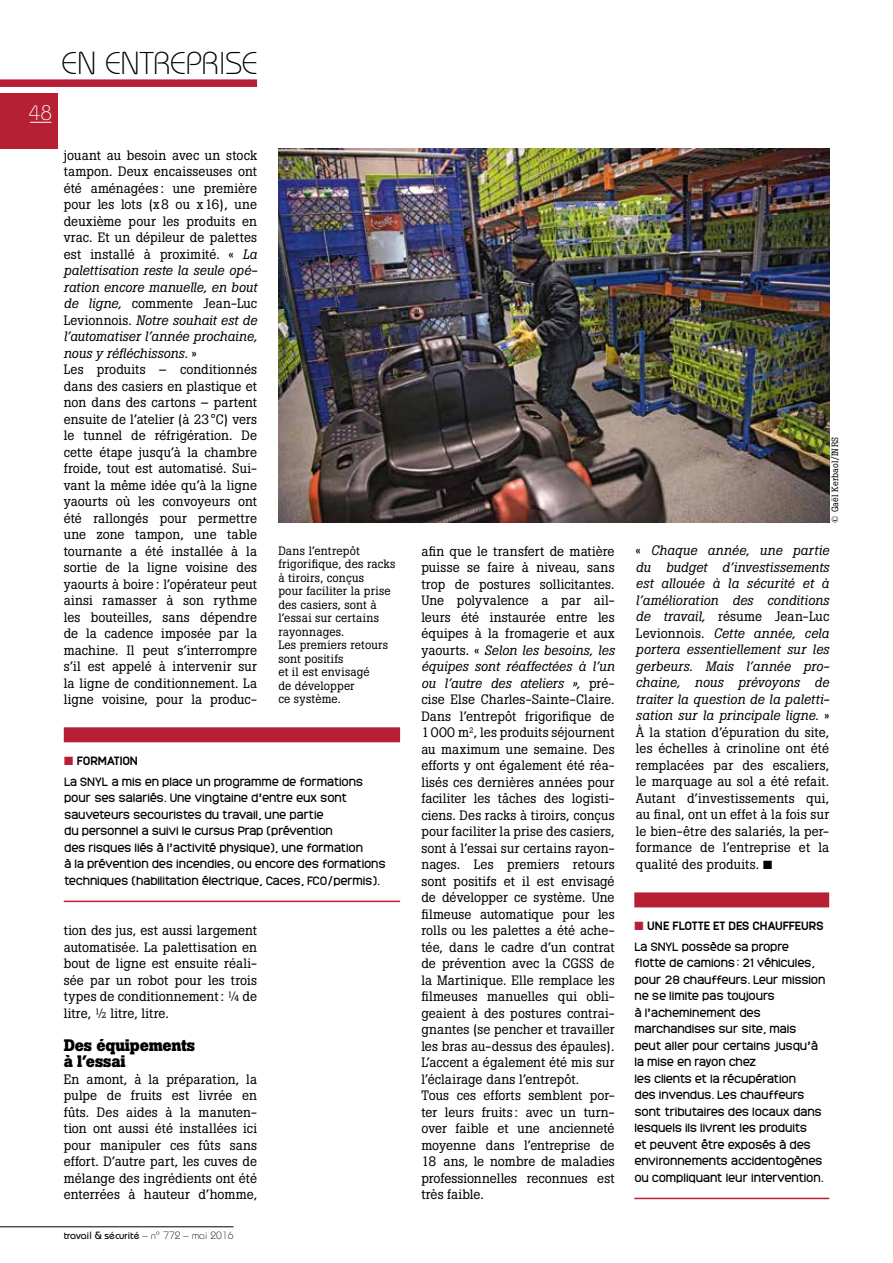
<style>
.page{position:relative;width:893px;height:1263px;background:#fff}
.page>*{position:absolute;margin:0;border:0;box-sizing:border-box;transform-origin:0 0}
.t1{font:300 31.5px "Bauhaus";letter-spacing:-.015em;color:#000}
.t2{font:300 21px "Bauhaus";color:#fff}
.t3{font:700 16.5px/16.5px "Boton";letter-spacing:-.01em;color:#000}
.t4{font:13.5px/16.5px "Boton";letter-spacing:.005em;color:#000;text-align:justify}
.t5{font:12px/13.5px "Boton";letter-spacing:.02em;color:#000}
.t6{font:11.25px/16.5px "Monark";letter-spacing:-.025em;color:#000}
.t7{font:700 11.25px/20.7px "Monark";letter-spacing:-.04em;color:#000}
.t8{font:500 10.5px "Bauhaus";color:#000}
.t9{font:9px "Boton";letter-spacing:.015em;color:#000}
.s1{font-style:italic}
.s2{color:#b61f34}
.s3{font-weight:700}
.s4{font-weight:300}
.s5{font-weight:400}
</style>
<div class="page">
<hr style="left:0;top:1226px;width:233px;height:1px;background:#000">
<div style="left:0;top:79px;width:257px;height:8px;background:#b61f34"></div>
<div style="left:0;top:93px;width:57px;height:56px;background:#b61f34"></div>
<svg style="left:30px;top:122px;width:21px;height:1px"></svg>
<div style="left:64px;top:727px;width:336px;height:15px;background:#b61f34"></div>
<hr style="left:64px;top:901px;width:336px;height:1px;background:#b61f34">
<img style="left:278px;top:149px;width:551px;height:374px">
<div style="left:634px;top:892px;width:195px;height:15px;background:#b61f34"></div>
<hr style="left:634px;top:1198px;width:195px;height:1px;background:#b61f34">
<h1 class="t1" style="left:62px;top:45px;width:198px">EN ENTREPRISE</h1>
<h2 class="t2" style="left:29px;top:100px;width:25px">48</h2>
<p class="t4" style="left:64px;top:147px;width:195px;text-align:left">jouant au besoin avec un stock tampon. Deux encaisseuses ont été aménagées : une première pour les lots (x8 ou x16), une deuxième pour les produits en vrac. Et un dépileur de palettes est installé à proximité. « <span class="s1">La palettisation reste la seule opé&shy;ration encore manuelle, en bout de ligne,</span> commente Jean-Luc<br>Levionnois. <span class="s1">Notre souhait est de l’automatiser l’année prochaine, nous y réfléchissons.</span> »<br>Les produits – conditionnés dans des casiers en plastique et non dans des cartons – partent ensuite de l’atelier (à 23°C) vers le tunnel de réfrigération. De cette étape jusqu’à la chambre froide, tout est automatisé. Sui&shy;vant la même idée qu’à la ligne yaourts où les convoyeurs ont été rallongés pour permettre une zone tampon, une table tournante a été installée à la sortie de la ligne voisine des yaourts à boire: l’opérateur peut ainsi ramasser à son rythme les bouteilles, sans dépendre de la cadence imposée par la machine. Il peut s’interrompre s’il est appelé à intervenir sur la ligne de conditionnement. La ligne voisine, pour la produc-</p>
<p class="t5" style="left:278px;top:544px;width:119px">Dans l’entrepôt frigorifique, des racks à tiroirs, conçus<br>pour faciliter la prise des casiers, sont à l’essai sur certains rayonnages.<br>Les premiers retours sont positifs<br>et il est envisagé<br>de développer<br>ce système.</p>
<p class="t6" style="left:64px;top:750px;width:301px;line-height:20.7px"><span class="s2">■</span> <span class="s3">FORMATION<br></span>La SNYL a mis en place un programme de formations</p>
<p class="t6" style="left:64px;top:789px;width:323px">pour ses salariés. Une vingtaine d’entre eux sont sauveteurs secouristes du travail, une partie<br>du personnel a suivi le cursus Prap (prévention<br>des risques liés à l’activité physique), une formation<br>à la prévention des incendies, ou encore des formations techniques (habilitation électrique, Caces, FCO/permis).</p>
<p class="t4" style="left:64px;top:922px;width:195px">tion des jus, est aussi largement automatisée. La palettisation en bout de ligne est ensuite réali&shy;sée par un robot pour les trois types de conditionnement: ¼ de litre, ½ litre, litre.</p>
<p class="t3" style="left:64px;top:1037px;width:133px">Des équipements à l’essai</p>
<p class="t4" style="left:64px;top:1071px;width:195px">En amont, à la préparation, la pulpe de fruits est livrée en fûts. Des aides à la manuten&shy;tion ont aussi été installées ici pour manipuler ces fûts sans effort. D’autre part, les cuves de mélange des ingrédients ont été enterrées à hauteur d’homme,</p>
<p class="t8" style="left:64px;top:1229px;width:171px">travail &amp; sécurité <span class="s4">– n° 772 – mai 2016</span></p>
<p class="t9" style="left:829px;top:523px;width:87px;rotate:-90deg">© Gaël Kerbaol/INRS</p>
<p class="t4" style="left:421px;top:543px;width:195px;text-align:left">afin que le transfert de matière puisse se faire à niveau, sans trop de postures sollicitantes.<br>Une polyvalence a par ail&shy;leurs été instaurée entre les équipes à la fromagerie et aux yaourts. « <span class="s1">Selon les besoins, les équipes sont réaffectées à l’un ou l’autre des ateliers »,</span> pré&shy;cise Else Charles-Sainte-Claire.<br>Dans l’entrepôt frigorifique de<br>1000 m<sup>2</sup>, les produits séjournent au maximum une semaine. Des efforts y ont également été réa&shy;lisés ces dernières années pour faciliter les tâches des logisti&shy;ciens. Des racks à tiroirs, conçus pour faciliter la prise des casiers, sont à l’essai sur certains rayon&shy;nages. Les premiers retours sont positifs et il est envisagé de développer ce système. Une filmeuse automatique pour les rolls ou les palettes a été ache&shy;tée, dans le cadre d’un contrat de prévention avec la CGSS de la Martinique. Elle remplace les filmeuses manuelles qui obli&shy;geaient à des postures contrai&shy;gnantes (se pencher et travailler les bras au-dessus des épaules).<br>L’accent a également été mis sur l’éclairage dans l’entrepôt.<br>Tous ces efforts semblent por&shy;ter leurs fruits: avec un turn&shy;over faible et une ancienneté moyenne dans l’entreprise de<br>18 ans, le nombre de maladies professionnelles reconnues est très faible.</p>
<p class="t4" style="left:636px;top:542px;width:195px">« <span class="s1">Chaque année, une partie du budget d’investissements est allouée à la sécurité et à l’amélioration des conditions de travail,</span> résume Jean-Luc Levionnois. <span class="s1">Cette année, cela portera essentiellement sur les gerbeurs. Mais l’année pro&shy;chaine, nous prévoyons de traiter la question de la paletti&shy;sation sur la principale ligne.</span> » À la station d’épuration du site, les échelles à crinoline ont été remplacées par des escaliers, le marquage au sol a été refait.<br>Autant d’investissements qui, au final, ont un effet à la fois sur le bien-être des salariés, la per&shy;formance de l’entreprise et la qualité des produits. ■</p>
<p class="t7" style="left:634px;top:915px;width:191px"><span class="s2">■</span> UNE FLOTTE ET DES CHAUFFEURS<br><span class="s5">La SNYL possède sa propre</span></p>
<p class="t6" style="left:634px;top:954px;width:192px">flotte de camions : 21 véhicules, pour 28 chauffeurs. Leur mission ne se limite pas toujours<br>à l’acheminement des marchandises sur site, mais peut aller pour certains jusqu’à la mise en rayon chez<br>les clients et la récupération<br>des invendus. Les chauffeurs sont tributaires des locaux dans lesquels ils livrent les produits<br>et peuvent être exposés à des environnements accidentogènes ou compliquant leur intervention.</p>
</div>
